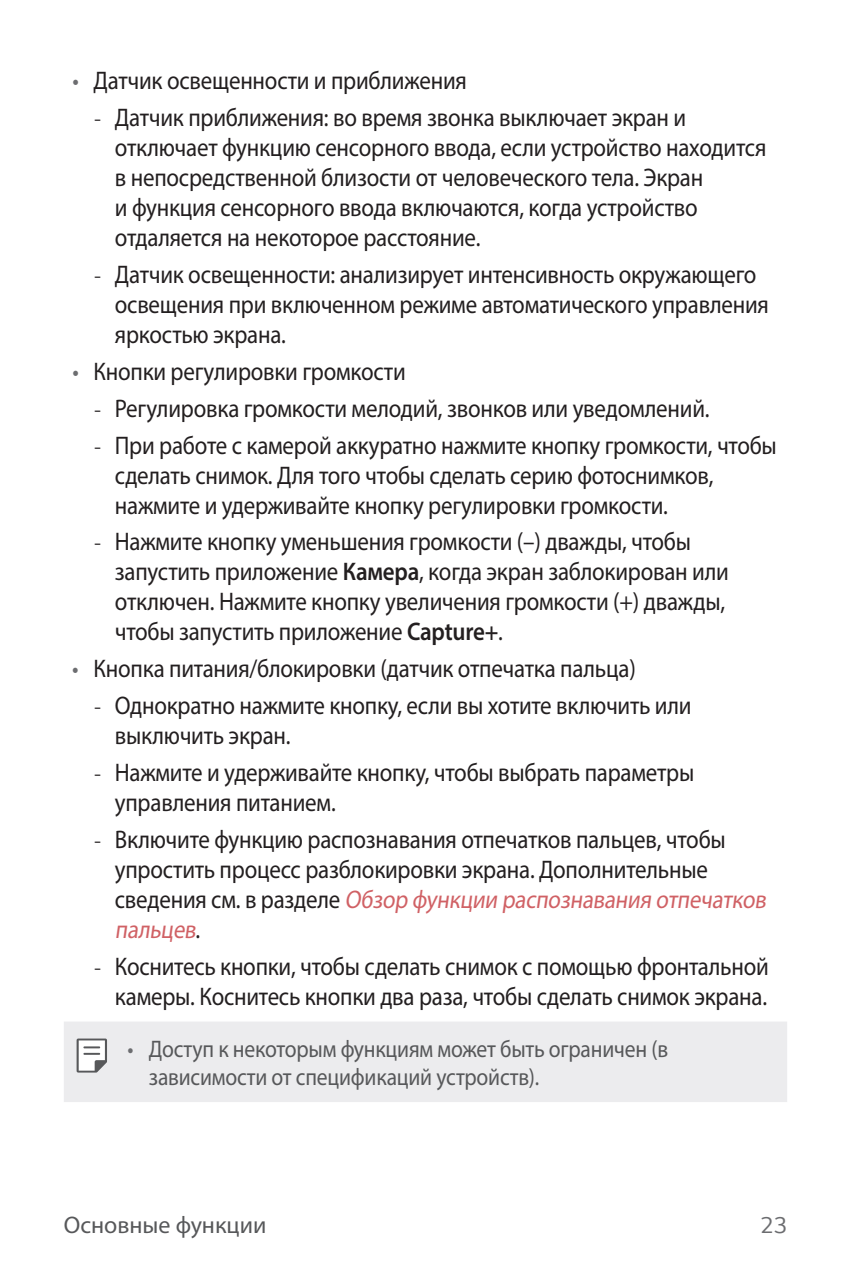
<style>
.page{position:relative;width:851px;height:1276px;background:#fff}
.page>*{position:absolute;margin:0;border:0;box-sizing:border-box;transform-origin:0 0}
.t1{font:25.5px/30px "Myriad Pro";letter-spacing:-.01em;color:#231f20;scale:.9 1}
.t2{font:24px/28.5px "Myriad Pro";letter-spacing:-.01em;color:#57585a;scale:.9 1}
.t3{font:24px "Myriad Pro";letter-spacing:-.01em;color:#57585a}
.t4{font:24px "LG Smart";color:#6c6d70}
.s1{color:#6c6d70}
.s2{font-family:"LG Smart";font-weight:300}
.s3{font-weight:600}
.s4{color:#d06165}
</style>
<div class="page">
<div style="left:64px;top:1022px;width:723px;height:80px;background:#ececee"></div>
<svg style="left:77px;top:1038px;width:30px;height:34px"></svg>
<p class="t1" style="left:72px;top:68px;width:440px"><span class="s1">•</span> Датчик освещенности и приближения</p>
<p class="t1" style="left:115px;top:105px;width:725px;text-indent:-21px"><span class="s2">-</span> Датчик приближения: во время звонка выключает экран и отключает функцию сенсорного ввода, если устройство находится в непосредственной близости от человеческого тела. Экран<br>и функция сенсорного ввода включаются, когда устройство отдаляется на некоторое расстояние.</p>
<p class="t1" style="left:115px;top:261px;width:728px;text-indent:-21px"><span class="s2">-</span> Датчик освещенности: анализирует интенсивность окружающего освещения при включенном режиме автоматического управления яркостью экрана.</p>
<p class="t1" style="left:72px;top:358px;width:372px"><span class="s1">•</span> Кнопки регулировки громкости</p>
<p class="t1" style="left:94px;top:395px;width:686px"><span class="s2">-</span> Регулировка громкости мелодий, звонков или уведомлений.</p>
<p class="t1" style="left:115px;top:432px;width:737px;text-indent:-21px"><span class="s2">-</span> При работе с камерой аккуратно нажмите кнопку громкости, чтобы сделать снимок. Для того чтобы сделать серию фотоснимков, нажмите и удерживайте кнопку регулировки громкости.</p>
<p class="t1" style="left:115px;top:529px;width:683px;text-indent:-21px"><span class="s2">-</span> Нажмите кнопку уменьшения громкости (–) дважды, чтобы запустить приложение <span class="s3">Камера</span>, когда экран заблокирован или отключен. Нажмите кнопку увеличения громкости (+) дважды, чтобы запустить приложение <span class="s3">Capture+</span>.</p>
<p class="t1" style="left:72px;top:655px;width:627px"><span class="s1">•</span> Кнопка питания/блокировки (датчик отпечатка пальца)</p>
<p class="t1" style="left:115px;top:692px;width:642px;text-indent:-21px"><span class="s2">-</span> Однократно нажмите кнопку, если вы хотите включить или выключить экран.</p>
<p class="t1" style="left:115px;top:759px;width:645px;text-indent:-21px"><span class="s2">-</span> Нажмите и удерживайте кнопку, чтобы выбрать параметры управления питанием.</p>
<p class="t1" style="left:115px;top:826px;width:728px;text-indent:-21px"><span class="s2">-</span> Включите функцию распознавания отпечатков пальцев, чтобы упростить процесс разблокировки экрана. Дополнительные сведения см. в разделе <span class="s4">Обзор функции распознавания отпечатков пальцев</span>.</p>
<p class="t1" style="left:94px;top:953px;width:751px;text-align:right"><span class="s2">-</span> Коснитесь кнопки, чтобы сделать снимок с помощью фронтальной камеры. Коснитесь кнопки два раза, чтобы сделать снимок экрана.</p>
<p class="t2" style="left:149px;top:1036px;width:578px;text-indent:-21px"><span class="s1">•</span> Доступ к некоторым функциям может быть ограничен (в зависимости от спецификаций устройств).</p>
<p class="t3" style="left:64px;top:1215px;width:204px">Основные функции</p>
<p class="t4" style="left:760px;top:1215px;width:29px">23</p>
</div>
